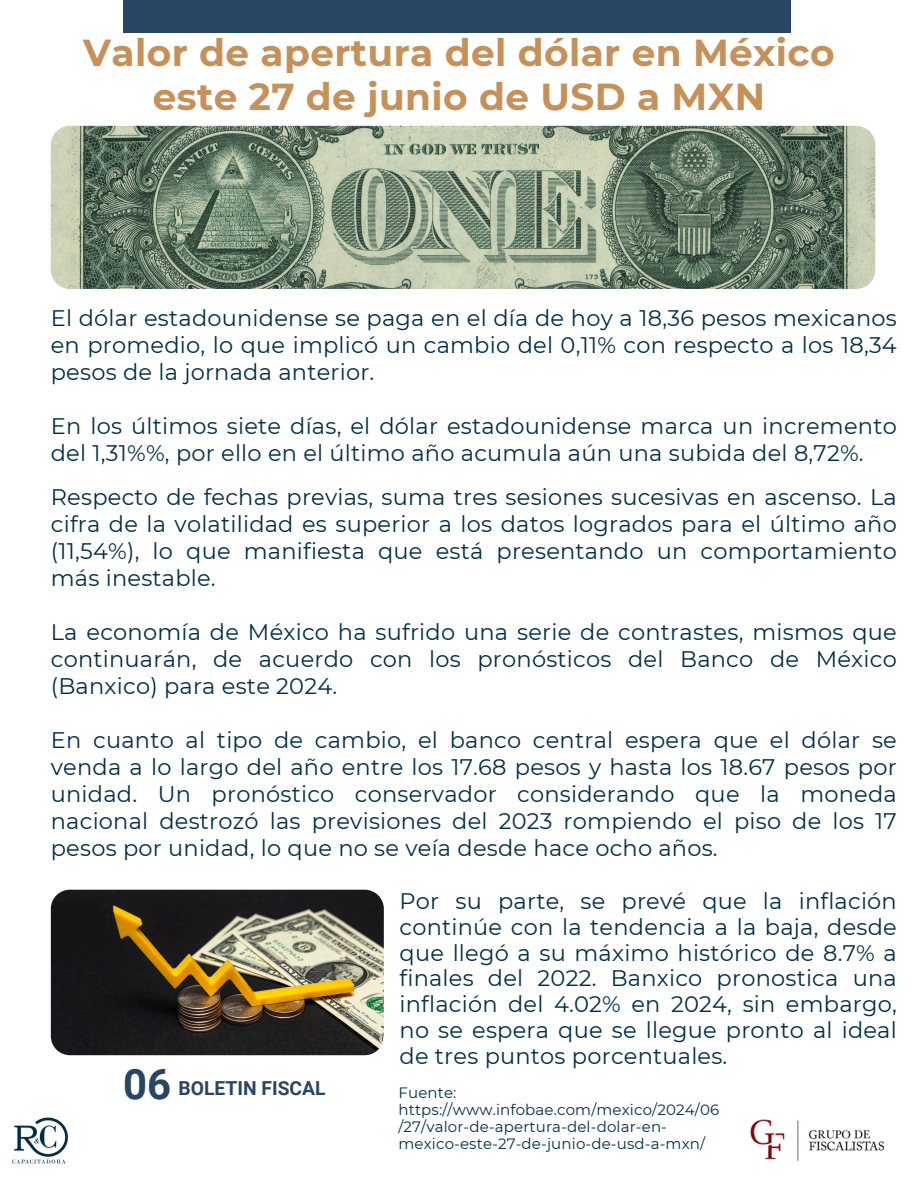
<style>
.page{position:relative;width:918px;height:1188px;background:#fff}
.page>*{position:absolute;margin:0;border:0;box-sizing:border-box;transform-origin:0 0}
.t1{font:700 41.85px "Roboto";color:#284663}
.t2{font:700 37.5px/43.8px "Montserrat";letter-spacing:.01em;color:#c69158;text-align:center}
.t3{font:22.5px/27px "Montserrat";letter-spacing:.01em;color:#002f47;text-align:justify}
.t4{font:700 19.35px "Roboto";color:#284663}
.t5{font:15px/16.8px "Montserrat";letter-spacing:.01em;color:#002f47}
</style>
<div class="page">
<div style="left:123px;top:0;width:668px;height:33px;background:#284663"></div>
<img style="left:51px;top:126px;width:824px;height:163px">
<img style="left:51px;top:890px;width:333px;height:165px">
<img style="left:750px;top:1119px;width:134px;height:42px">
<img style="left:12px;top:1117px;width:56px;height:47px">
<h1 class="t2" style="left:83px;top:31px;width:753px">Valor de apertura del dólar en México este 27 de junio de USD a MXN</h1>
<h2 class="t3" style="left:51px;top:305px;width:848px">El dólar estadounidense se paga en el día de hoy a 18,36 pesos mexicanos en promedio, lo que implicó un cambio del 0,11% con respecto a los 18,34 pesos de la jornada anterior.</h2>
<h2 class="t3" style="left:51px;top:413px;width:847px">En los últimos siete días, el dólar estadounidense marca un incremento del 1,31%%, por ello en el último año acumula aún una subida del 8,72%.</h2>
<h2 class="t3" style="left:51px;top:484px;width:847px">Respecto de fechas previas, suma tres sesiones sucesivas en ascenso. La cifra de la volatilidad es superior a los datos logrados para el último año (11,54%), lo que manifiesta que está presentando un comportamiento más inestable.</h2>
<h2 class="t3" style="left:51px;top:619px;width:847px">La economía de México ha sufrido una serie de contrastes, mismos que continuarán, de acuerdo con los pronósticos del Banco de México (Banxico) para este 2024.</h2>
<h2 class="t3" style="left:51px;top:727px;width:847px">En cuanto al tipo de cambio, el banco central espera que el dólar se venda a lo largo del año entre los 17.68 pesos y hasta los 18.67 pesos por unidad. Un pronóstico conservador considerando que la moneda nacional destrozó las previsiones del 2023 rompiendo el piso de los 17 pesos por unidad, lo que no se veía desde hace ocho años.</h2>
<p class="t3" style="left:400px;top:888px;width:499px;line-height:25.8px">Por su parte, se prevé que la inflación continúe con la tendencia a la baja, desde que llegó a su máximo histórico de 8.7% a finales del 2022. Banxico pronostica una inflación del 4.02% en 2024, sin embargo, no se espera que se llegue pronto al ideal de tres puntos porcentuales.</p>
<h3 class="t5" style="left:398px;top:1084px;width:322px">Fuente: https://www.infobae.com/mexico/2024/06 /27/valor-de-apertura-del-dolar-en&shy;mexico-este-27-de-junio-de-usd-a-mxn/</h3>
<h2 class="t1" style="left:123px;top:1061px;width:50px">06</h2>
<p class="t4" style="left:179px;top:1077px;width:149px">BOLETIN FISCAL</p>
</div>
